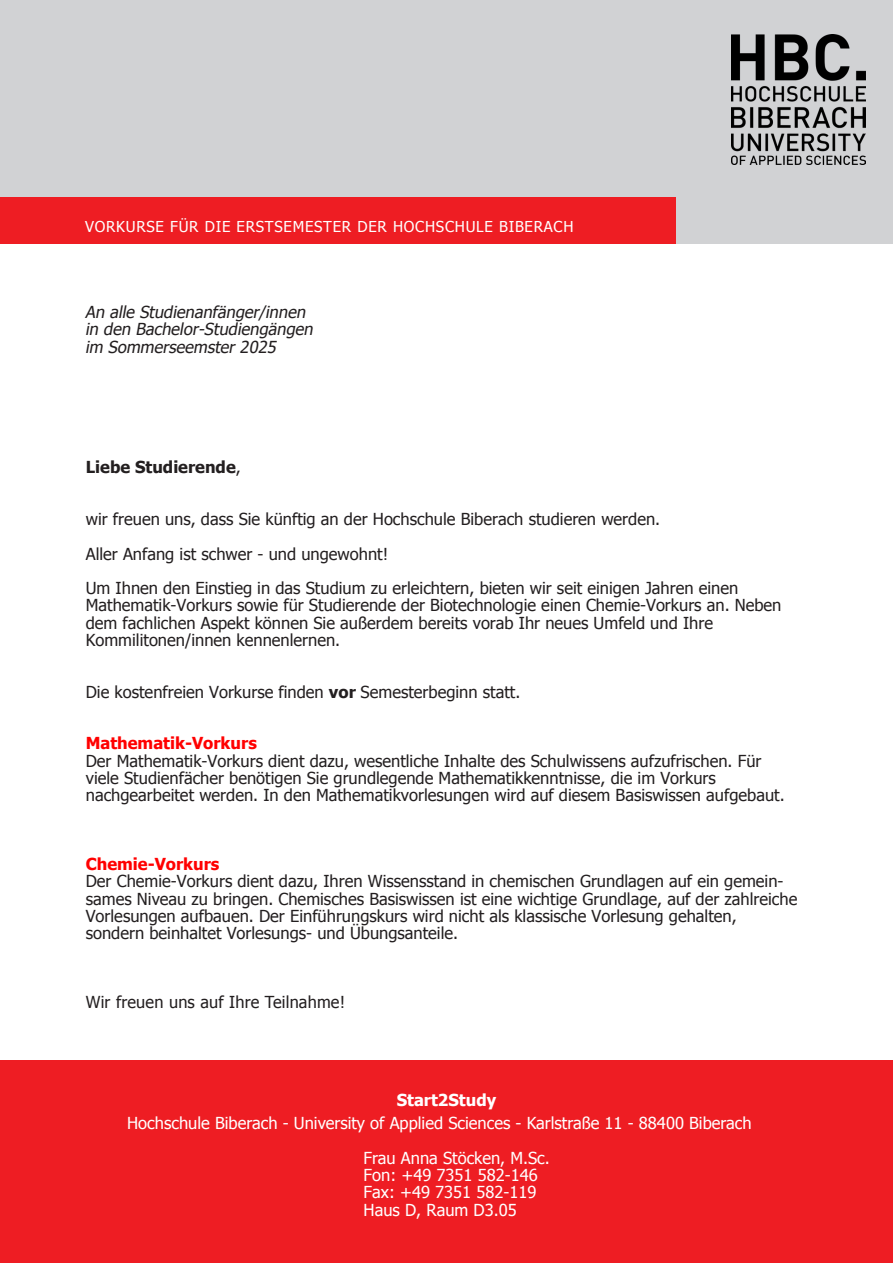
<style>
.page{position:relative;width:893px;height:1263px;background:#fff}
.page>*{position:absolute;margin:0;border:0;box-sizing:border-box;transform-origin:0 0}
.Copy_Italic{font:16.5px/17.2px "Tahoma";color:#231f20}
.Copy_Italic-2{font:16.5px/17.2px "Tahoma";color:#fff}
.Copy_Italic-3{font:italic 16.5px/17.2px "Tahoma";color:#231f20}
.Copy_Italic-4{font:700 16.5px "Tahoma";color:#231f20}
.Copy_Italic-5{font:700 16.5px "Tahoma";color:#fff}
.t1{font:15px "Tahoma";letter-spacing:.05em;color:#fff}
.s1{font-weight:400}
.s2{font-weight:700}
.s3{font-weight:700;color:#f00}
</style>
<div class="page">
<div style="left:0;top:0;width:893px;height:244px;background:#d1d2d4"></div>
<div style="left:0;top:197px;width:675px;height:47px;background:#ee1d23"></div>
<div style="left:0;top:1060px;width:893px;height:203px;background:#ee1d23"></div>
<img style="left:731px;top:34px;width:134px;height:131px">
<p class="t1" style="left:85px;top:217px;width:490px">VORKURSE FÜR DIE ERSTSEMESTER DER HOCHSCHULE BIBERACH</p>
<p class="Copy_Italic-3" style="left:85px;top:303px;width:233px">An alle Studienanfänger/innen in den Bachelor-Studiengängen im Sommerseemster2025</p>
<p class="Copy_Italic-4" style="left:86px;top:456px;width:156px">Liebe Studierende<span class="s1">,</span></p>
<p class="Copy_Italic" style="left:86px;top:501px;width:654px;line-height:34.5px">wir freuen uns, dass Sie künftig an der Hochschule Biberach studieren werden.<br>Aller Anfang ist schwer - und ungewohnt!<br>Um Ihnen den Einstieg in das Studium zu erleichtern, bieten wir seit einigen Jahren einen</p>
<p class="Copy_Italic" style="left:86px;top:596px;width:697px">Mathematik-Vorkurs sowie für Studierende der Biotechnologie einen Chemie-Vorkurs an. Neben dem fachlichen Aspekt können Sie außerdem bereits vorab Ihr neues Umfeld und Ihre<br>Kommilitonen/innen kennenlernen.</p>
<p class="Copy_Italic" style="left:86px;top:682px;width:436px">Die kostenfreien Vorkurse finden <span class="s2">vor</span> Semesterbeginn statt.</p>
<p class="Copy_Italic" style="left:86px;top:734px;width:700px"><span class="s3">Mathematik-Vorkurs<br></span>Der Mathematik-Vorkurs dient dazu, wesentliche Inhalte des Schulwissens aufzufrischen. Für viele Studienfächer benötigen Sie grundlegende Mathematikkenntnisse, die im Vorkurs nachgearbeitet werden. In den Mathematikvorlesungen wird auf diesem Basiswissen aufgebaut.</p>
<p class="Copy_Italic" style="left:86px;top:855px;width:713px"><span class="s3">Chemie-Vorkurs<br></span>Der Chemie-Vorkurs dient dazu, Ihren Wissensstand in chemischen Grundlagen auf ein gemein&shy;sames Niveau zu bringen. Chemisches Basiswissen ist eine wichtige Grundlage, auf der zahlreiche Vorlesungen aufbauen. Der Einführungskurs wird nicht als klassische Vorlesung gehalten, sondern beinhaltet Vorlesungs- und Übungsanteile.</p>
<p class="Copy_Italic" style="left:86px;top:993px;width:261px">Wir freuen uns auf Ihre Teilnahme!</p>
<p class="Copy_Italic-5" style="left:397px;top:1088px;width:101px">Start2Study</p>
<p class="Copy_Italic-2" style="left:127px;top:1114px;width:626px">Hochschule Biberach - University of Applied Sciences - Karlstraße 11 - 88400 Biberach</p>
<p class="Copy_Italic-2" style="left:364px;top:1148px;width:188px">Frau Anna Stöcken, M.Sc.<br>Fon: +49 7351 582-146<br>Fax: +49 7351 582-119<br>Haus D, Raum D3.05</p>
</div>
